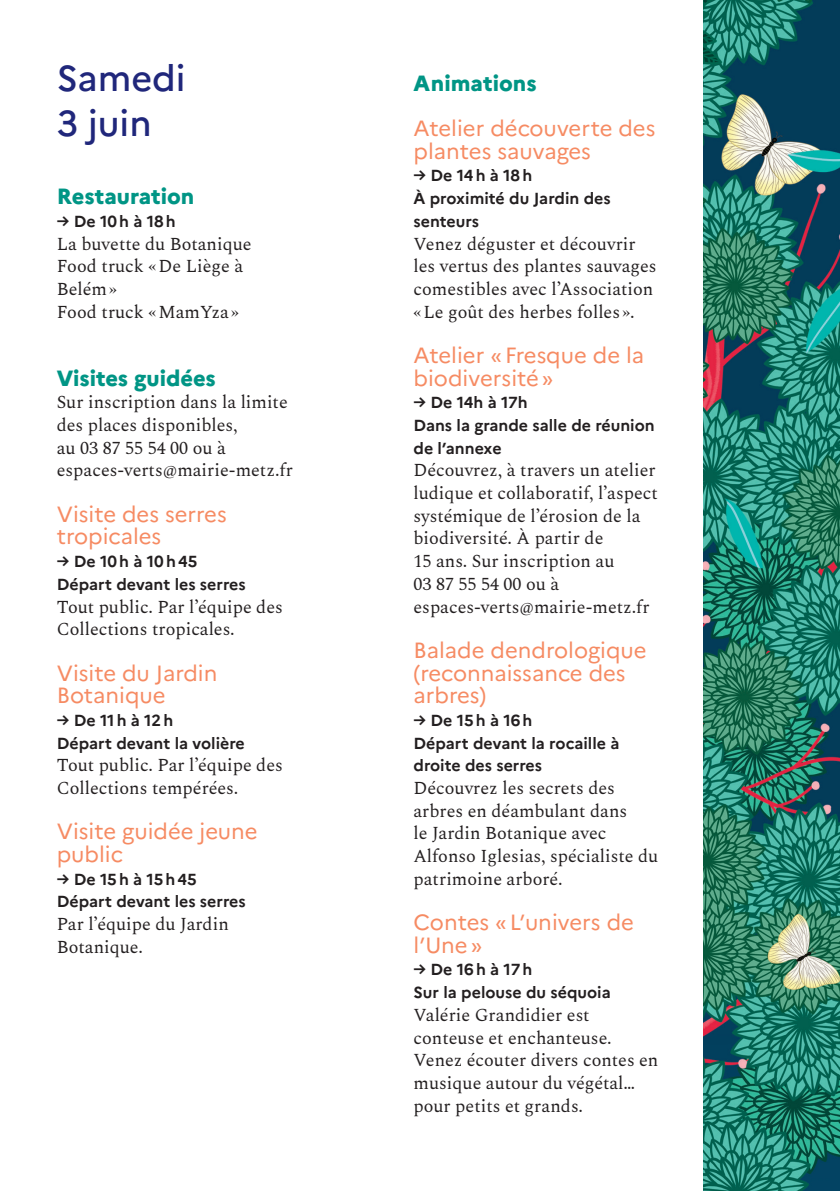
<style>
.page{position:relative;width:840px;height:1191px;background:#fff}
.page>*{position:absolute;margin:0;border:0;box-sizing:border-box;transform-origin:0 0}
.t1{font:500 36px/45.4px "Marianne";color:#20277b}
.t2{font:22px/22.6px "Marianne";color:#f68b63}
.t3{font:800 22px "Marianne";color:#009585}
.t4{font:18px/22.6px "Spectral";color:#231f20}
.t5{font:700 16px/22.6px "Marianne";color:#231f20}
</style>
<div class="page">
<img style="left:703px;top:0;width:136px;height:1191px">
<h1 class="t1" style="left:57px;top:52px;width:130px">Samedi<br>3 juin</h1>
<h2 class="t3" style="left:57px;top:179px;width:139px">Restauration</h2>
<p class="t5" style="left:57px;top:208px;width:120px">→ De 10 h à 18 h</p>
<p class="t4" style="left:57px;top:231px;width:196px">La buvette du Botanique</p>
<p class="t4" style="left:57px;top:254px;width:188px">Food truck « De Liège à<br>Belém »</p>
<p class="t4" style="left:57px;top:299px;width:183px">Food truck « MamYza »</p>
<h2 class="t3" style="left:57px;top:361px;width:160px">Visites guidées</h2>
<p class="t4" style="left:57px;top:390px;width:237px">Sur inscription dans la limite des places disponibles,<br>au 03 87 55 54 00 ou à espaces-verts@mairie-metz.fr</p>
<h3 class="t2" style="left:57px;top:501px;width:171px">Visite des serres tropicales</h3>
<p class="t5" style="left:57px;top:549px;width:142px">→ De 10 h à 10 h 45</p>
<h4 class="t5" style="left:57px;top:571px;width:190px">Départ devant les serres</h4>
<p class="t4" style="left:57px;top:594px;width:227px">Tout public. Par l’équipe des<br>Collections tropicales.</p>
<h3 class="t2" style="left:57px;top:659px;width:162px">Visite du Jardin<br>Botanique</h3>
<p class="t5" style="left:57px;top:707px;width:118px">→ De 11 h à 12 h</p>
<h4 class="t5" style="left:57px;top:730px;width:189px">Départ devant la volière</h4>
<p class="t4" style="left:57px;top:752px;width:227px">Tout public. Par l’équipe des<br>Collections tempérées.</p>
<h3 class="t2" style="left:57px;top:818px;width:202px">Visite guidée jeune public</h3>
<p class="t5" style="left:57px;top:866px;width:141px">→ De 15 h à 15 h 45</p>
<h4 class="t5" style="left:57px;top:889px;width:190px">Départ devant les serres</h4>
<p class="t4" style="left:57px;top:911px;width:173px">Par l’équipe du Jardin<br>Botanique.</p>
<h2 class="t3" style="left:413px;top:66px;width:125px">Animations</h2>
<h3 class="t2" style="left:413px;top:115px;width:243px">Atelier découverte des plantes sauvages</h3>
<p class="t5" style="left:413px;top:163px;width:120px">→ De 14 h à 18 h</p>
<h4 class="t5" style="left:413px;top:186px;width:198px">À proximité du Jardin des senteurs</h4>
<p class="t4" style="left:413px;top:231px;width:244px">Venez déguster et découvrir les vertus des plantes sauvages comestibles avec l’Association « Le goût des herbes folles ».</p>
<h3 class="t2" style="left:413px;top:342px;width:232px">Atelier « Fresque de la biodiversité »</h3>
<p class="t5" style="left:413px;top:390px;width:116px">→ De 14h à 17h</p>
<h4 class="t5" style="left:413px;top:413px;width:242px">Dans la grande salle de réunion de l’annexe</h4>
<p class="t4" style="left:413px;top:458px;width:246px">Découvrez, à travers un atelier ludique et collaboratif, l’aspect systémique de l’érosion de la biodiversité. À partir de<br>15 ans. Sur inscription au<br>03 87 55 54 00 ou à espaces-verts@mairie-metz.fr</p>
<h3 class="t2" style="left:413px;top:637px;width:234px">Balade dendrologique (reconnaissance des arbres)</h3>
<p class="t5" style="left:413px;top:707px;width:120px">→ De 15 h à 16 h</p>
<h4 class="t5" style="left:413px;top:730px;width:207px">Départ devant la rocaille à droite des serres</h4>
<p class="t4" style="left:413px;top:775px;width:246px">Découvrez les secrets des arbres en déambulant dans<br>le Jardin Botanique avec<br>Alfonso Iglesias, spécialiste du patrimoine arboré.</p>
<h3 class="t2" style="left:413px;top:909px;width:222px">Contes « L’univers de l’Une »</h3>
<p class="t5" style="left:413px;top:957px;width:120px">→ De 16 h à 17 h</p>
<h4 class="t5" style="left:413px;top:980px;width:199px">Sur la pelouse du séquoia</h4>
<p class="t4" style="left:413px;top:1002px;width:246px">Valérie Grandidier est conteuse et enchanteuse.<br>Venez écouter divers contes en musique autour du végétal… pour petits et grands.</p>
</div>
